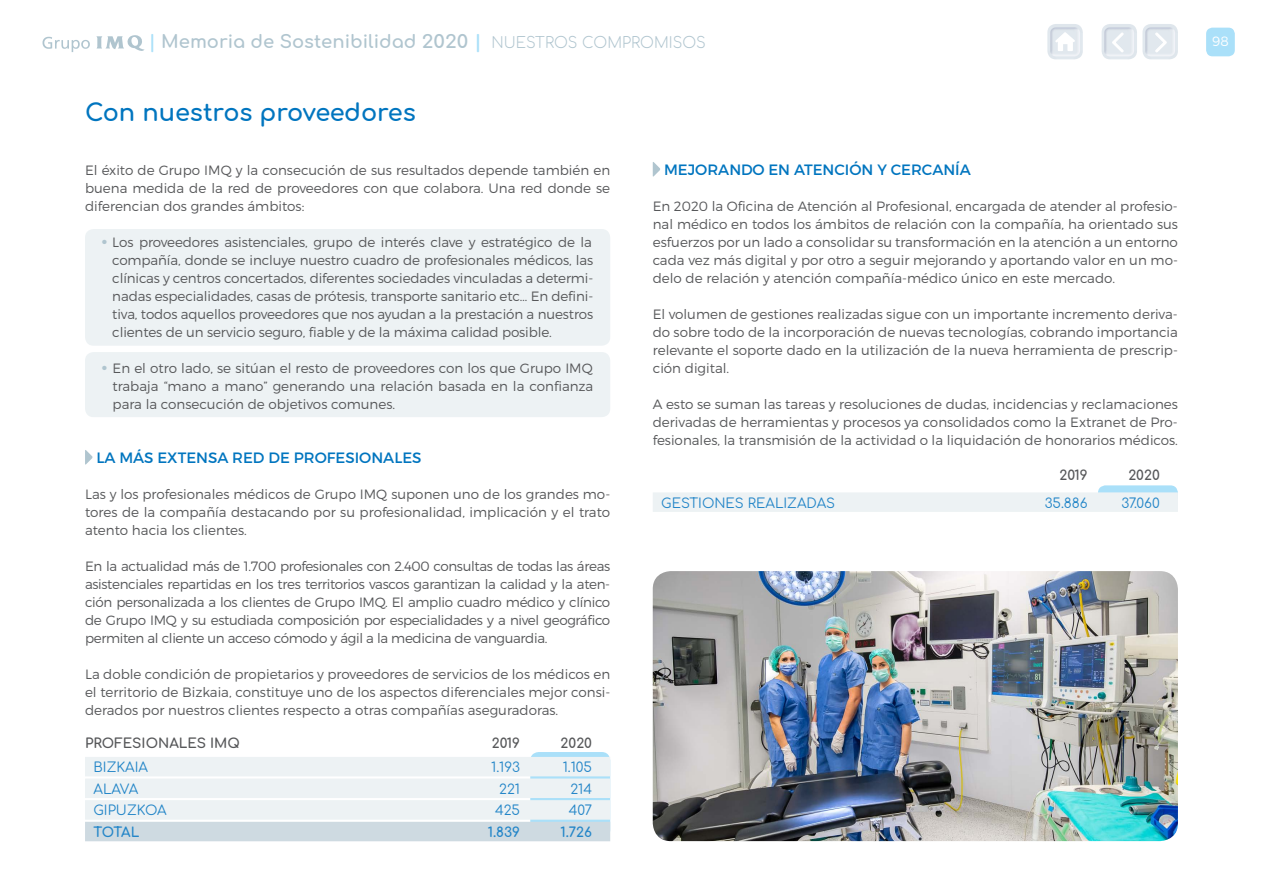
<style>
.page{position:relative;width:1263px;height:893px;background:#fff}
.page>*{position:absolute;margin:0;border:0;box-sizing:border-box;transform-origin:0 0}
.t1{font:700 24px "Comfortaa";color:#0075bf}
.t2{font:700 18px "Comfortaa";color:#b0c5cf}
.t3{font:15px "Montserrat";color:#0075bf}
.t4{font:300 15px "Comfortaa";color:#b0c5cf}
.t5{font:300 13.5px/18px "Montserrat";color:#57585a;text-align:justify}
.t6{font:13.5px "Comfortaa";color:#2486c8}
.t7{font:700 13.5px "Comfortaa";color:#57585a}
.t8{font:700 13.5px "Comfortaa";color:#2486c8}
.t9{font:300 13.5px "Montserrat";color:#fff}
.s1{color:#aae0f9}
</style>
<div class="page">
<div style="left:1206px;top:28px;width:29px;height:28px;background:#aae0f9;border-radius:6px"></div>
<svg style="left:96px;top:35px;width:48px;height:16px"></svg>
<svg style="left:43px;top:37px;width:47px;height:15px"></svg>
<img style="left:1047px;top:24px;width:36px;height:35px">
<svg style="left:1055px;top:32px;width:20px;height:19px"></svg>
<div style="left:85px;top:229px;width:525px;height:117px;background:#edf2f4;border-radius:9px"></div>
<div style="left:85px;top:352px;width:525px;height:65px;background:#edf2f4;border-radius:9px"></div>
<svg style="left:85px;top:450px;width:8px;height:15px"></svg>
<svg style="left:653px;top:162px;width:7px;height:15px"></svg>
<div style="left:530px;top:752px;width:80px;height:86px;background:#aae0f9;border-radius:9px"></div>
<div style="left:85px;top:757px;width:525px;height:19px;background:#edf2f4"></div>
<div style="left:85px;top:778px;width:525px;height:20px;background:#edf2f4"></div>
<div style="left:85px;top:800px;width:525px;height:20px;background:#edf2f4"></div>
<div style="left:85px;top:822px;width:525px;height:19px;background:#cedae1"></div>
<div style="left:1098px;top:485px;width:80px;height:19px;background:#aae0f9;border-radius:8px"></div>
<div style="left:653px;top:492px;width:525px;height:20px;background:#edf2f4"></div>
<img style="left:653px;top:571px;width:525px;height:270px">
<img style="left:1142px;top:24px;width:36px;height:35px">
<svg style="left:1154px;top:32px;width:14px;height:21px"></svg>
<img style="left:1101px;top:24px;width:36px;height:35px">
<svg style="left:1111px;top:32px;width:13px;height:21px"></svg>
<h2 class="t2" style="left:149px;top:25px;width:335px"><span class="s1">|</span> Memoria de Sostenibilidad 2020 <span class="s1">|</span></h2>
<p class="t9" style="left:1212px;top:33px;width:18px">98</p>
<p class="t4" style="left:492px;top:29px;width:216px">NUESTROS COMPROMISOS</p>
<h1 class="t1" style="left:85px;top:91px;width:332px">Con nuestros proveedores</h1>
<p class="t5" style="left:85px;top:161px;width:527px">El éxito de Grupo IMQ y la consecución de sus resultados depende también en buena medida de la red de proveedores con que colabora. Una red donde se diferencian dos grandes ámbitos:</p>
<p class="t5" style="left:112px;top:233px;width:482px;text-indent:-10px"><sup>●</sup> Los proveedores asistenciales, grupo de interés clave y estratégico de la compañía, donde se incluye nuestro cuadro de profesionales médicos, las clínicas y centros concertados, diferentes sociedades vinculadas a determi&shy;nadas especialidades, casas de prótesis, transporte sanitario etc… En defini&shy;tiva, todos aquellos proveedores que nos ayudan a la prestación a nuestros clientes de un servicio seguro, fiable y de la máxima calidad posible.</p>
<p class="t5" style="left:113px;top:359px;width:482px;text-indent:-11px"><sup>●</sup> En el otro lado, se sitúan el resto de proveedores con los que Grupo IMQ trabaja “mano a mano” generando una relación basada en la confianza para la consecución de objetivos comunes.</p>
<p class="t3" style="left:96px;top:449px;width:327px">LA MÁS EXTENSA RED DE PROFESIONALES</p>
<p class="t5" style="left:85px;top:485px;width:527px">Las y los profesionales médicos de Grupo IMQ suponen uno de los grandes mo&shy;tores de la compañía destacando por su profesionalidad, implicación y el trato atento hacia los clientes.</p>
<p class="t5" style="left:85px;top:557px;width:527px">En la actualidad más de 1.700 profesionales con 2.400 consultas de todas las áreas asistenciales repartidas en los tres territorios vascos garantizan la calidad y la aten&shy;ción personalizada a los clientes de Grupo IMQ. El amplio cuadro médico y clínico de Grupo IMQ y su estudiada composición por especialidades y a nivel geográfico permiten al cliente un acceso cómodo y ágil a la medicina de vanguardia.</p>
<p class="t5" style="left:85px;top:665px;width:527px">La doble condición de propietarios y proveedores de servicios de los médicos en el territorio de Bizkaia, constituye uno de los aspectos diferenciales mejor consi&shy;derados por nuestros clientes respecto a otras compañías aseguradoras.</p>
<p class="t7" style="left:85px;top:731px;width:156px">PROFESIONALES IMQ</p>
<p class="t7" style="left:492px;top:731px;width:30px">2019</p>
<p class="t7" style="left:561px;top:731px;width:33px">2020</p>
<p class="t6" style="left:94px;top:755px;width:56px">BIZKAIA</p>
<p class="t6" style="left:491px;top:755px;width:30px">1.193</p>
<p class="t6" style="left:563px;top:755px;width:31px">1.105</p>
<p class="t6" style="left:94px;top:777px;width:46px">ALAVA</p>
<p class="t6" style="left:499px;top:777px;width:22px">221</p>
<p class="t6" style="left:570px;top:777px;width:23px">214</p>
<p class="t6" style="left:94px;top:798px;width:75px">GIPUZKOA</p>
<p class="t6" style="left:495px;top:798px;width:27px">425</p>
<p class="t6" style="left:569px;top:798px;width:25px">407</p>
<p class="t8" style="left:94px;top:820px;width:47px">TOTAL</p>
<p class="t8" style="left:488px;top:820px;width:34px">1.839</p>
<p class="t8" style="left:560px;top:820px;width:33px">1.726</p>
<p class="t3" style="left:664px;top:161px;width:308px">MEJORANDO EN ATENCIÓN Y CERCANÍA</p>
<p class="t5" style="left:653px;top:197px;width:527px">En 2020 la Oficina de Atención al Profesional, encargada de atender al profesio&shy;nal médico en todos los ámbitos de relación con la compañía, ha orientado sus esfuerzos por un lado a consolidar su transformación en la atención a un entorno cada vez más digital y por otro a seguir mejorando y aportando valor en un mo&shy;delo de relación y atención compañía-médico único en este mercado.</p>
<p class="t5" style="left:653px;top:305px;width:527px">El volumen de gestiones realizadas sigue con un importante incremento deriva&shy;do sobre todo de la incorporación de nuevas tecnologías, cobrando importancia relevante el soporte dado en la utilización de la nueva herramienta de prescrip&shy;ción digital.</p>
<p class="t5" style="left:653px;top:395px;width:527px">A esto se suman las tareas y resoluciones de dudas, incidencias y reclamaciones derivadas de herramientas y procesos ya consolidados como la Extranet de Pro&shy;fesionales, la transmisión de la actividad o la liquidación de honorarios médicos.</p>
<p class="t7" style="left:1059px;top:463px;width:30px">2019</p>
<p class="t7" style="left:1128px;top:463px;width:33px">2020</p>
<p class="t6" style="left:661px;top:491px;width:175px">GESTIONES REALIZADAS</p>
<p class="t6" style="left:1045px;top:491px;width:45px">35.886</p>
<p class="t6" style="left:1121px;top:491px;width:40px">37.060</p>
</div>
